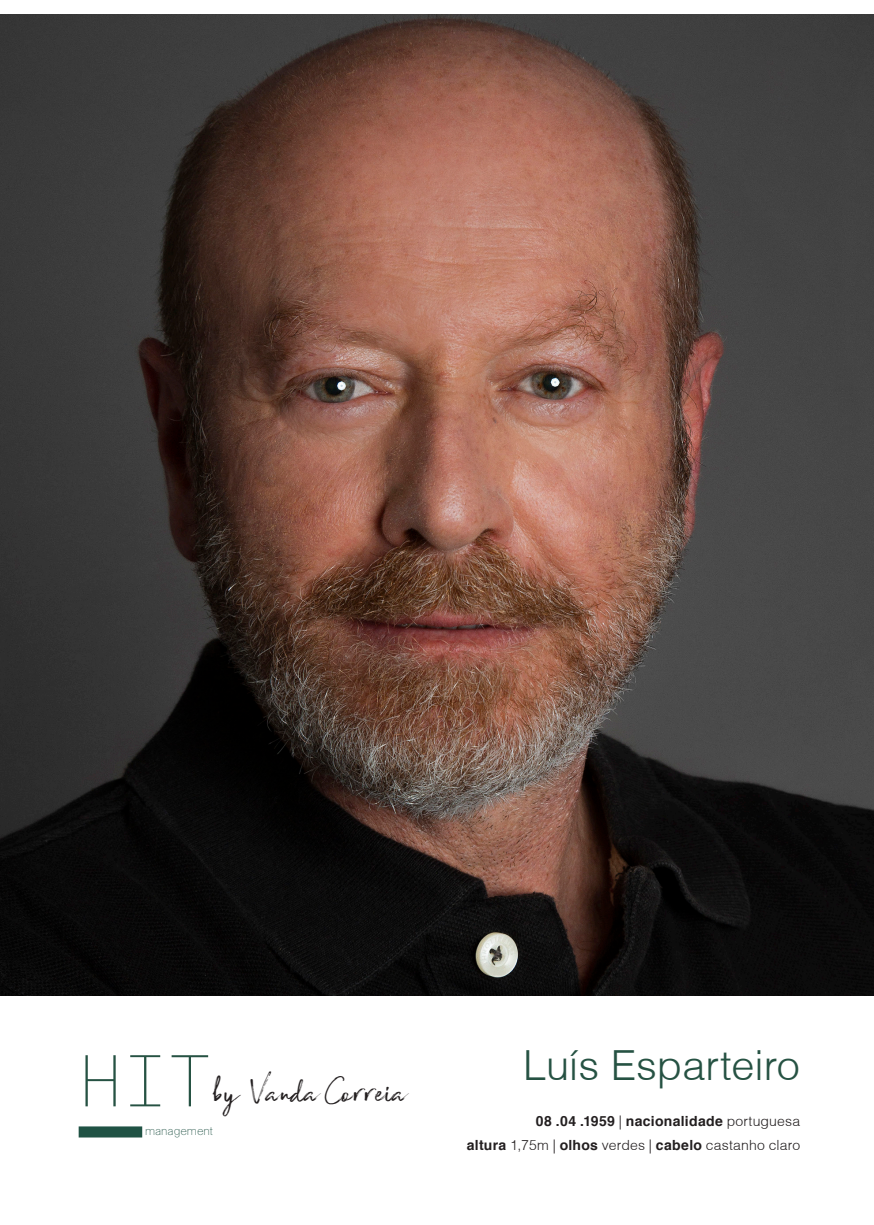
<style>
.page{position:relative;width:874px;height:1225px;background:#fff}
.page>*{position:absolute;margin:0;border:0;box-sizing:border-box;transform-origin:0 0}
.t1{font:200 72px "GT America Mono";color:#265243}
.t2{font:42px "Broadcast Matter";letter-spacing:-.01em;color:#231f20}
.t3{font:300 41.4px "Helvetica";color:#265243}
.t4{font:300 14px "Helvetica";letter-spacing:.01em;color:#231f20}
.t5{font:700 14px "Helvetica";letter-spacing:.02em;color:#231f20}
.t6{font:100 12px "Basel";color:#205244}
.s1{font-weight:300}
.s2{font-weight:700}
</style>
<div class="page">
<div style="left:79px;top:1126px;width:63px;height:11px;background:#205244"></div>
<img style="left:0;top:14px;width:873px;height:981px">
<p class="t1" style="left:78px;top:1040px;width:135px">HIT</p>
<p class="t6" style="left:145px;top:1122px;width:69px">management</p>
<p class="t2" style="left:211px;top:1066px;width:195px">by Vanda Correia</p>
<p class="t3" style="left:523px;top:1040px;width:278px">Luís Esparteiro</p>
<p class="t5" style="left:535px;top:1112px;width:265px">08 .04 .1959 <span class="s1">|</span> nacionalidade <span class="s1">portuguesa</span></p>
<p class="t4" style="left:466px;top:1136px;width:334px"><span class="s2">altura</span> 1,75m | <span class="s2">olhos</span> verdes | <span class="s2">cabelo</span> castanho claro</p>
</div>
